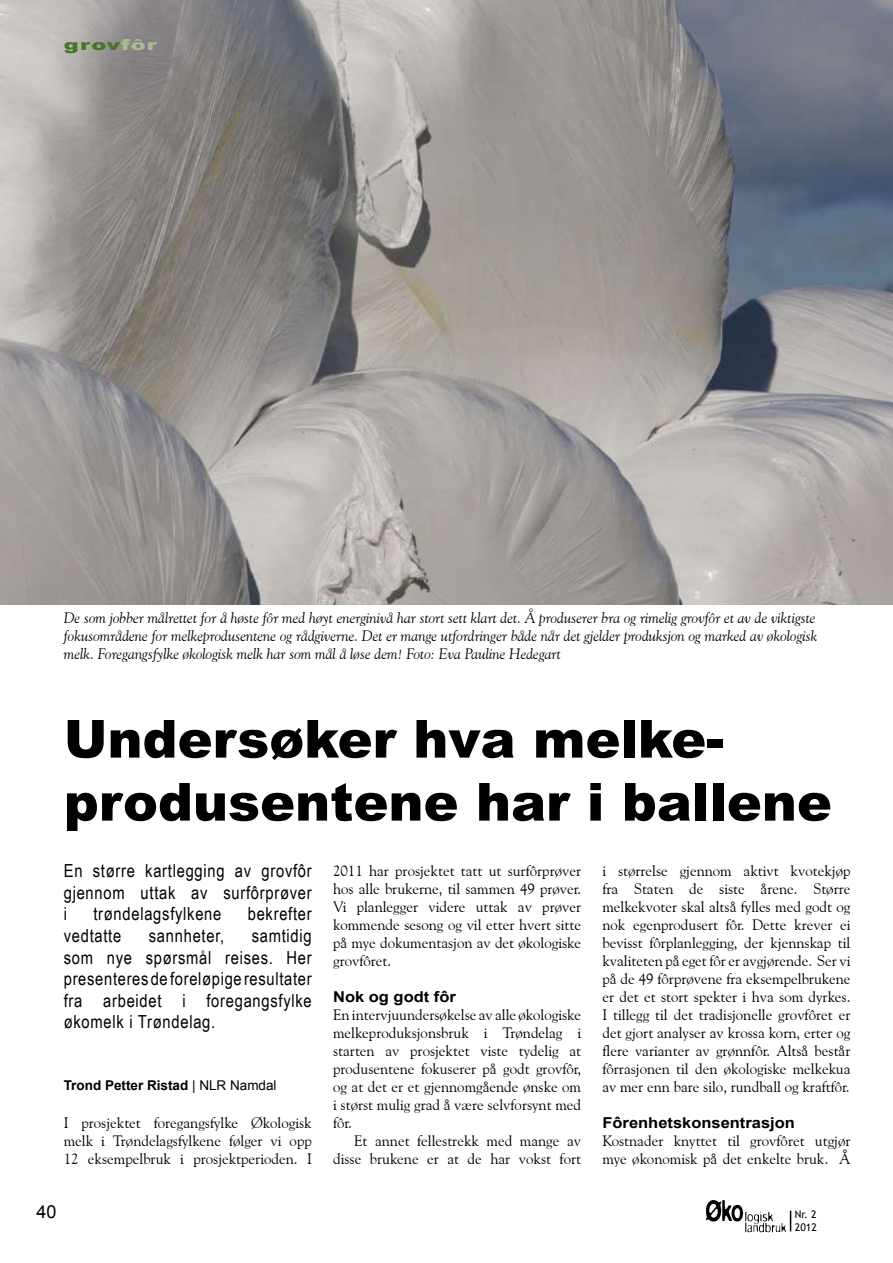
<style>
.page{position:relative;width:893px;height:1263px;background:#fff}
.page>*{position:absolute;margin:0;border:0;box-sizing:border-box;transform-origin:0 0}
.t1{font:900 52.5px/63px "Arial";color:#000}
.t2{font:18px/21.6px "Arial Narrow";letter-spacing:.04em;color:#000;text-align:justify}
.t3{font:18px "Arial";color:#000}
.t4{font:15px/18px "Goudy Old Style BT";color:#000;text-align:justify}
.t5{font:italic 15px/18px "Goudy Old Style BT";color:#000}
.t6{font:700 15px "Arial";color:#000;scale:1.1 1}
.t7{font:900 15px "Arial";letter-spacing:.04em;color:#46762a;scale:1.5 1}
.t8{font:700 13.5px "Arial";color:#000}
.t9{font:10.5px/12.8px "Trebuchet MS";color:#000}
.s1{color:#aaba93}
.s2{font-weight:400}
</style>
<div class="page">
<img style="left:706px;top:1200px;width:80px;height:32px">
<svg style="left:790px;top:1211px;width:1px;height:20px"></svg>
<img style="left:0;top:0;width:893px;height:605px">
<p class="t7" style="left:64px;top:34px;width:63px">grov<span class="s1">fôr</span></p>
<p class="t5" style="left:64px;top:609px;width:755px">De som jobber målrettet for å høste fôr med høyt energinivå har stort sett klart det. Å produserer bra og rimelig grovfôr et av de viktigste fokusområdene for melkeprodusentene og rådgiverne. Det er mange utfordringer både når det gjelder produksjon og marked av økologisk melk. Foregangsfylke økologisk melk har som mål å løse dem! Foto: Eva Pauline Hedegart</p>
<h1 class="t1" style="left:64px;top:706px;width:770px">Undersøker hva melke&shy;produsentene har i ballene</h1>
<p class="t2" style="left:64px;top:859px;width:249px">En større kartlegging av grovfôr gjennom uttak av surfôrprøver i</p>
<p class="t4" style="left:333px;top:861px;width:250px">2011 har prosjektet tatt ut surfôrprøver hos alle brukerne, til sammen 49 prøver.<br>Vi planlegger videre uttak av prøver kommende sesong og vil etter hvert sitte på mye dokumentasjon av det økologiske grovfôret.</p>
<p class="t6" style="left:333px;top:986px;width:113px">Nok og godt fôr</p>
<p class="t4" style="left:333px;top:1005px;width:250px">En intervjuundersøkelse av alle økologiske melkeproduksjonsbruk i Trøndelag i starten av prosjektet viste tydelig at produsentene fokuserer på godt grovfôr, og at det er et gjennomgående ønske om i størst mulig grad å være selvforsynt med fôr.</p>
<p class="t4" style="left:333px;top:1131px;width:250px;text-align:right">Et annet fellestrekk med mange av disse brukene er at de har vokst fort</p>
<p class="t4" style="left:602px;top:861px;width:250px">i størrelse gjennom aktivt kvotekjøp fra Staten de siste årene. Større melkekvoter skal altså fylles med godt og nok egenprodusert fôr. Dette krever ei bevisst fôrplanlegging, der kjennskap til kvaliteten på eget fôr er avgjørende. Ser vi på de 49 fôrprøvene fra eksempelbrukene er det et stort spekter i hva som dyrkes.<br>I tillegg til det tradisjonelle grovfôret er det gjort analyser av krossa korn, erter og flere varianter av grønnfôr. Altså består fôrrasjonen til den økologiske melkekua av mer enn bare silo, rundball og kraftfôr.</p>
<p class="t6" style="left:602px;top:1112px;width:177px">Fôrenhetskonsentrasjon</p>
<p class="t4" style="left:602px;top:1131px;width:250px">Kostnader knyttet til grovfôret utgjør mye økonomisk på det enkelte bruk. Å</p>
<p class="t2" style="left:93px;top:902px;width:130px">trøndelagsfylkene</p>
<p class="t2" style="left:248px;top:902px;width:66px">bekrefter</p>
<p class="t2" style="left:64px;top:924px;width:59px">vedtatte</p>
<p class="t2" style="left:149px;top:924px;width:77px">sannheter,</p>
<p class="t2" style="left:64px;top:924px;width:250px;text-indent:188px">samtidig som nye spørsmål reises. Her presenteres de foreløpige resultater fra arbeidet i foregangsfylke økomelk i Trøndelag.</p>
<p class="t8" style="left:64px;top:1076px;width:214px">Trond Petter Ristad <span class="s2">| NLR Namdal</span></p>
<p class="t4" style="left:64px;top:1113px;width:250px">I prosjektet foregangsfylke Økologisk melk i Trøndelagsfylkene følger vi opp 12 eksempelbruk i prosjektperioden. I</p>
<p class="t3" style="left:36px;top:1200px;width:22px">40</p>
<p class="t9" style="left:795px;top:1208px;width:24px">Nr. 2<br>2012</p>
</div>
